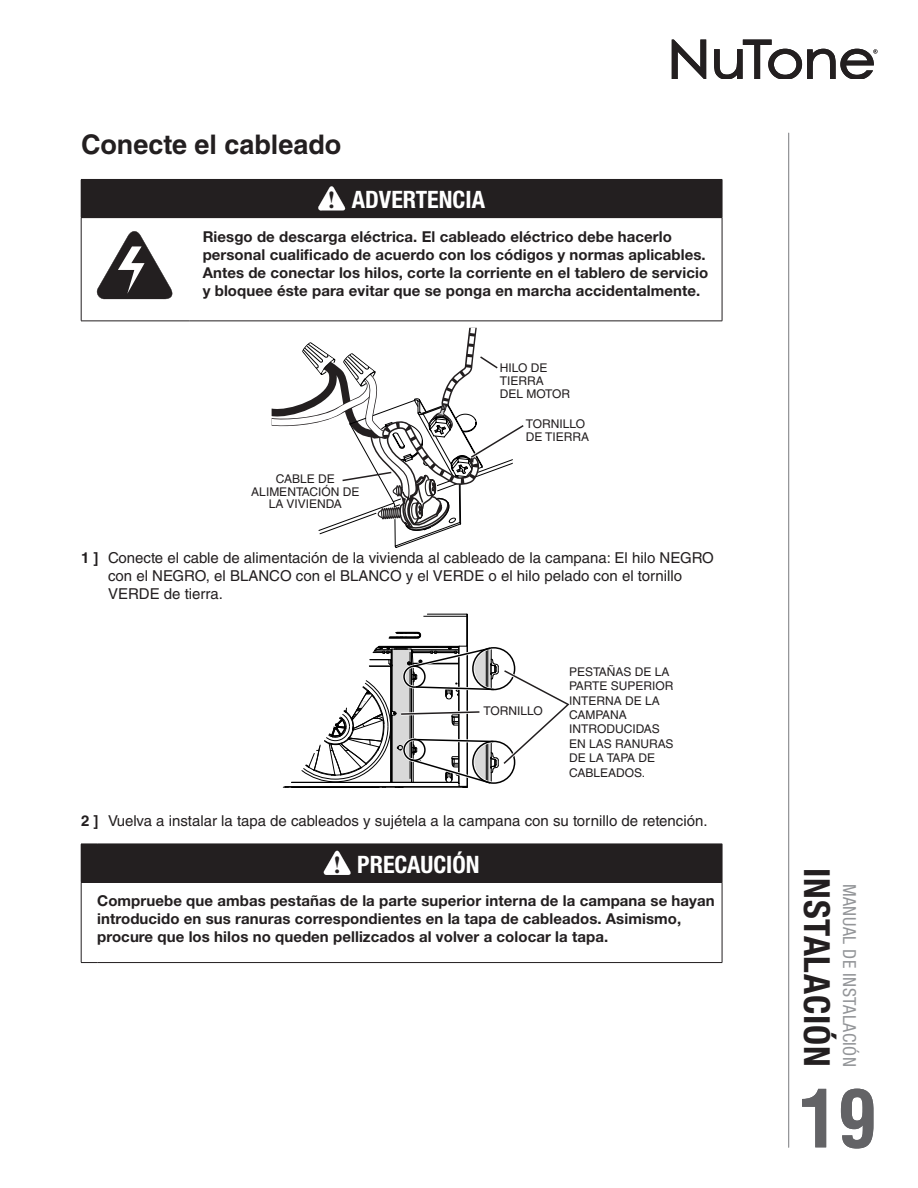
<style>
.page{position:relative;width:918px;height:1188px;background:#fff}
.page>*{position:absolute;margin:0;border:0;box-sizing:border-box;transform-origin:0 0}
.t1{font:700 condensed 78px "Helvetica LT Std";color:#636366}
.t2{font:700 condensed 36px "Helvetica Neue LT Std";letter-spacing:.025em;color:#231f20}
.Heading_1{font:700 27px "Helvetica LT Std";color:#231f20}
.t3{font:700 24.6px "Times New Roman";color:#231f20}
.Warning_Heading{font:700 condensed 24px "Helvetica Neue LT Std";color:#fff}
.t4{font:condensed 18px "Helvetica Neue LT Std";letter-spacing:.025em;color:#939598}
.Warning_Text{font:700 15px/18px "Helvetica Neue LT Std";letter-spacing:.005em;color:#231f20}
.t5{font:15px/18px "Helvetica LT Std";color:#231f20}
.Body_text{font:12px/14.4px "Helvetica LT Std";color:#231f20}
.t6{font:7.5px "Helvetica LT Std";color:#231f20}
.s1{font-weight:700}
</style>
<div class="page">
<svg style="left:672px;top:40px;width:206px;height:39px"></svg>
<hr style="left:788px;top:133px;width:1px;height:1015px;background:#939598">
<div style="left:81px;top:179px;width:641px;height:39px;background:#231f20"></div>
<hr style="left:722px;top:180px;width:1px;height:37px;background:#231f20">
<hr style="left:81px;top:218px;width:1px;height:103px;background:#231f20">
<hr style="left:81px;top:321px;width:108px;height:1px;background:#231f20">
<hr style="left:722px;top:218px;width:1px;height:103px;background:#231f20">
<hr style="left:189px;top:321px;width:533px;height:1px;background:#231f20">
<svg style="left:318px;top:186px;width:27px;height:24px"></svg>
<svg style="left:97px;top:231px;width:75px;height:69px"></svg>
<div style="left:81px;top:844px;width:641px;height:38px;background:#231f20"></div>
<hr style="left:722px;top:844px;width:1px;height:38px;background:#231f20">
<hr style="left:81px;top:882px;width:1px;height:80px;background:#231f20">
<svg style="left:81px;top:962px;width:16px;height:1px"></svg>
<hr style="left:722px;top:882px;width:1px;height:80px;background:#231f20">
<hr style="left:97px;top:962px;width:625px;height:1px;background:#231f20">
<svg style="left:82px;top:882px;width:15px;height:1px"></svg>
<hr style="left:97px;top:882px;width:625px;height:1px;background:#231f20">
<svg style="left:324px;top:851px;width:27px;height:24px"></svg>
<hr style="left:283px;top:787px;width:183px;height:1px;background:#000">
<hr style="left:423px;top:616px;width:44px;height:1px;background:#000">
<hr style="left:427px;top:614px;width:40px;height:1px;background:#000">
<hr style="left:467px;top:614px;width:1px;height:32px;background:#000">
<svg style="left:389px;top:632px;width:32px;height:7px"></svg>
<svg style="left:284px;top:645px;width:286px;height:143px"></svg>
<svg style="left:272px;top:328px;width:252px;height:220px"></svg>
<p class="Heading_1" style="left:81px;top:128px;width:262px">Conecte el cableado</p>
<p class="t3" style="left:328px;top:183px;width:10px">!</p>
<p class="Warning_Heading" style="left:352px;top:185px;width:135px">ADVERTENCIA</p>
<p class="Warning_Text" style="left:203px;top:227px;width:507px">Riesgo de descarga eléctrica. El cableado eléctrico debe hacerlo personal cualificado de acuerdo con los códigos y normas aplicables.<br>Antes de conectar los hilos, corte la corriente en el tablero de servicio y bloquee éste para evitar que se ponga en marcha accidentalmente.</p>
<p class="Body_text" style="left:500px;top:362px;width:72px;line-height:12.8px">HILO DE<br>TIERRA<br>DEL MOTOR</p>
<p class="Body_text" style="left:251px;top:472px;width:110px;line-height:12.8px;text-align:center">CABLE DE<br>ALIMENTACIÓN DE<br>LA VIVIENDA</p>
<p class="Body_text" style="left:526px;top:418px;width:65px;line-height:12.8px">TORNILLO<br>DE TIERRA</p>
<p class="t5" style="left:108px;top:549px;width:607px;text-indent:-27px"><span class="s1">1 ]</span> Conecte el cable de alimentación de la vivienda al cableado de la campana: El hilo NEGRO con el NEGRO, el BLANCO con el BLANCO y el VERDE o el hilo pelado con el tornillo<br>VERDE de tierra.</p>
<p class="t6" style="left:295px;top:553px;width:29px">HE0225</p>
<p class="Body_text" style="left:484px;top:704px;width:61px">TORNILLO</p>
<p class="Body_text" style="left:569px;top:664px;width:106px">PESTAÑAS DE LA<br>PARTE SUPERIOR<br>INTERNA DE LA<br>CAMPANA<br>INTRODUCIDAS<br>EN LAS RANURAS<br>DE LA TAPA DE<br>CABLEADOS.</p>
<p class="t5" style="left:81px;top:812px;width:626px"><span class="s1">2 ]</span> Vuelva a instalar la tapa de cableados y sujétela a la campana con su tornillo de retención.</p>
<p class="t3" style="left:333px;top:847px;width:10px">!</p>
<p class="Warning_Heading" style="left:357px;top:850px;width:124px">PRECAUCIÓN</p>
<p class="Warning_Text" style="left:97px;top:892px;width:619px">Compruebe que ambas pestañas de la parte superior interna de la campana se hayan introducido en sus ranuras correspondientes en la tapa de cableados. Asimismo, procure que los hilos no queden pellizcados al volver a colocar la tapa.</p>
<h2 class="t2" style="left:839px;top:868px;width:200px;rotate:90deg">INSTALACIÓN</h2>
<h1 class="t1" style="left:799px;top:1070px;width:79px">19</h1>
<p class="t4" style="left:860px;top:884px;width:185px;rotate:90deg">MANUAL DE INSTALACIÓN</p>
</div>
